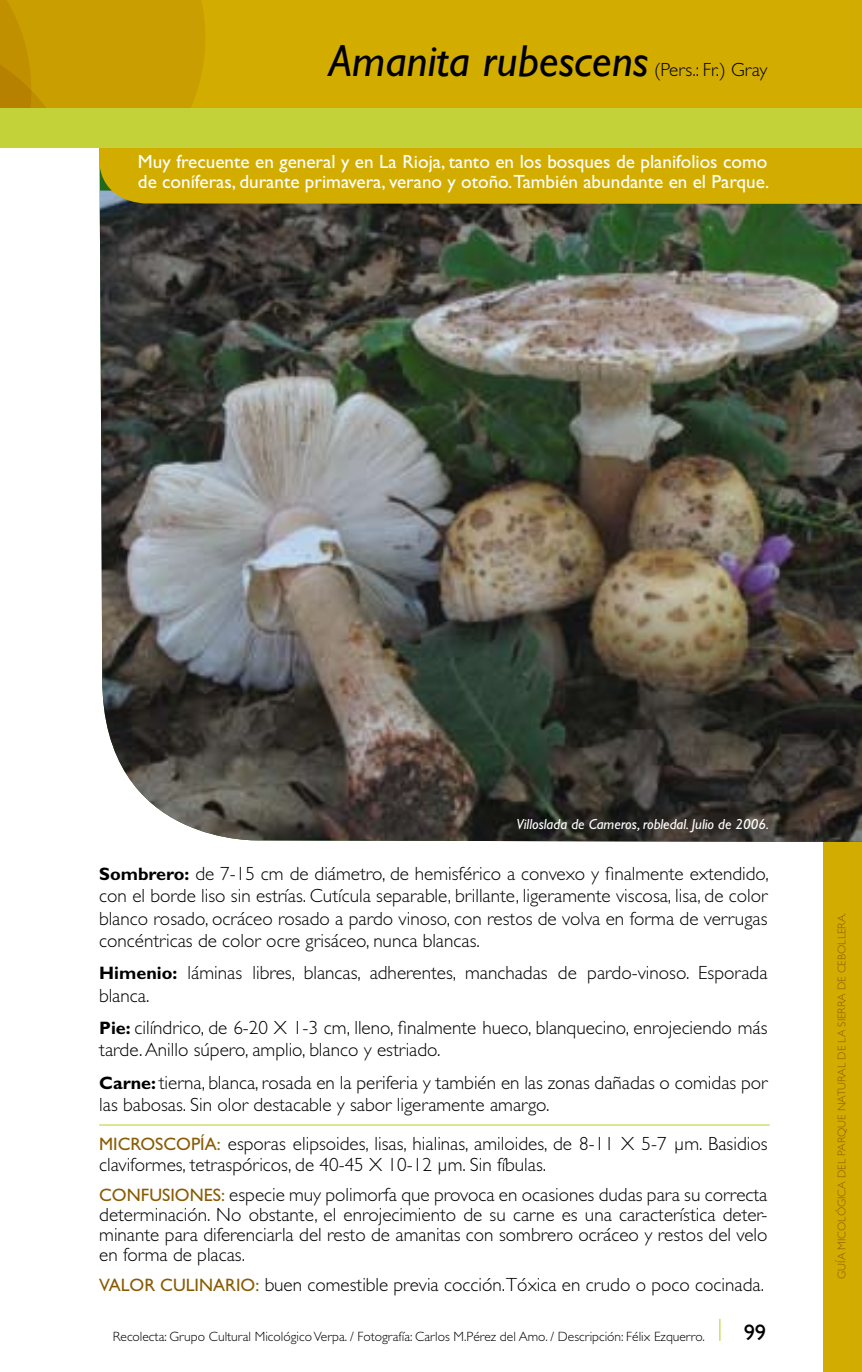
<style>
.page{position:relative;width:862px;height:1372px;background:#fff}
.page>*{position:absolute;margin:0;border:0;box-sizing:border-box;transform-origin:0 0}
.t1{font:italic 45px "Gill Sans";color:#000}
.t2{font:22.5px "Gill Sans";color:#000}
.t3{font:300 19.12px/22.5px "Gill Sans";color:#000}
.t4{font:19.12px/20.2px "Gill Sans";color:#fff}
.t5{font:italic 14.62px "Gill Sans";color:#fff}
.t6{font:300 13.5px "Gill Sans";color:#000}
.t7{font:300 11.25px "Gill Sans";color:#895c04}
.s1{font-weight:700;font-size:18px}
.s2{font-weight:400;font-size:18px;color:#895c04}
</style>
<div class="page">
<div style="left:823px;top:0;width:38px;height:1371px;background:#d2ad00"></div>
<svg style="left:719px;top:1318px;width:1px;height:22px"></svg>
<img style="left:100px;top:204px;width:761px;height:637px">
<div style="left:99px;top:147px;width:762px;height:57px;background:#d2ad00"></div>
<hr style="left:99px;top:1124px;width:670px;height:1px;background:#c3d238">
<div style="left:0;top:0;width:861px;height:125px;background:#d2ad00"></div>
<svg style="left:0;top:0;width:205px;height:108px"></svg>
<div style="left:0;top:108px;width:861px;height:39px;background:#c3d238"></div>
<h1 class="t1" style="left:328px;top:35px;width:321px">Amanita rubescens</h1>
<p class="t3" style="left:653px;top:58px;width:115px">(Pers.: Fr.) Gray</p>
<p class="t4" style="left:138px;top:151px;width:632px">Muy frecuente en general y en La Rioja, tanto en los bosques de planifolios como de coníferas, durante primavera, verano y otoño.También abundante en el Parque.</p>
<p class="t5" style="left:516px;top:815px;width:254px">Villoslada de Cameros, robledal. Julio de 2006.</p>
<p class="t3" style="left:99px;top:862px;width:670px;text-align:justify"><span class="s1">Sombrero:</span> de 7-15 cm de diámetro, de hemisférico a convexo y finalmente extendido, con el borde liso sin estrías. Cutícula separable, brillante, ligeramente viscosa, lisa, de color blanco rosado, ocráceo rosado a pardo vinoso, con restos de volva en forma de verrugas concéntricas de color ocre grisáceo, nunca blancas.</p>
<p class="t3" style="left:99px;top:961px;width:669px"><span class="s1">Himenio:</span> láminas libres, blancas, adherentes, manchadas de pardo-vinoso. Esporada blanca.</p>
<p class="t3" style="left:99px;top:1016px;width:669px"><span class="s1">Pie:</span> cilíndrico, de 6-20 X 1-3 cm, lleno, finalmente hueco, blanquecino, enrojeciendo más tarde. Anillo súpero, amplio, blanco y estriado.</p>
<p class="t3" style="left:99px;top:1071px;width:669px"><span class="s1">Carne:</span> tierna, blanca, rosada en la periferia y también en las zonas dañadas o comidas por las babosas. Sin olor destacable y sabor ligeramente amargo.</p>
<p class="t3" style="left:99px;top:1134px;width:669px;line-height:20.2px"><span class="s2">Microscopía:</span> esporas elipsoides, lisas, hialinas, amiloides, de 8-11 X 5-7 µ m. Basidios claviformes, tetraspóricos, de 40-45 X 10-12 µ m. Sin fíbulas.</p>
<p class="t3" style="left:99px;top:1184px;width:669px;line-height:20.2px;text-align:justify"><span class="s2">Confusiones:</span> especie muy polimorfa que provoca en ocasiones dudas para su correcta determinación. N o obstante, el enrojecimiento de su carne es una característica deter&shy;minante para diferenciarla del resto de amanitas con sombrero ocráceo y restos del velo en forma de placas.</p>
<p class="t3" style="left:99px;top:1273px;width:666px"><span class="s2">Valor culinario:</span> buen comestible previa cocción.Tóxica en crudo o poco cocinada.</p>
<p class="t6" style="left:113px;top:1328px;width:593px">Recolecta: Grupo Cultural Micológico Verpa. / Fotografía: Carlos M .Pérez del Amo. / Descripción: Félix Ezquerro.</p>
<p class="t2" style="left:743px;top:1319px;width:24px">99</p>
<p class="t7" style="left:834px;top:1278px;width:367px;rotate:-90deg">guía micológ ica del Parque Natural de la Sierra de Cebollera.</p>
</div>
